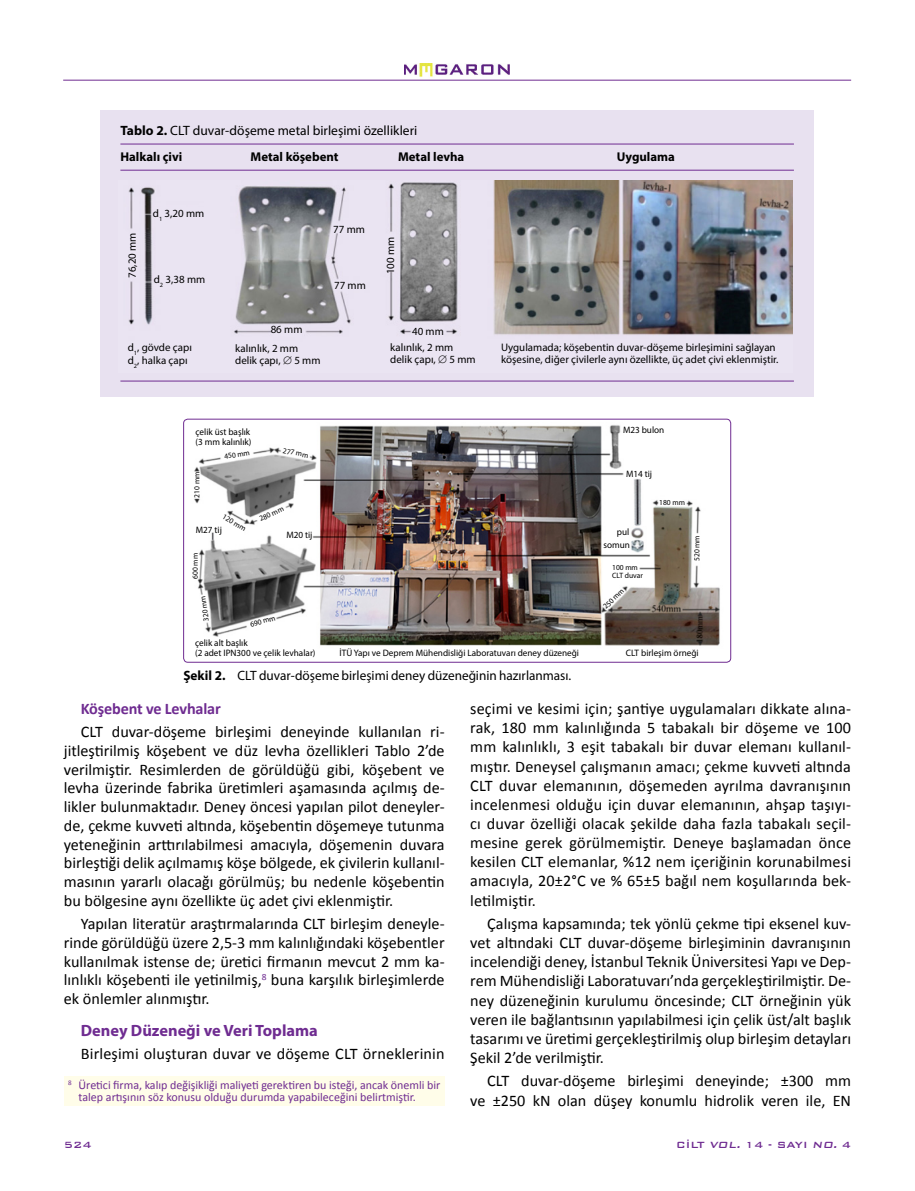
<style>
.page{position:relative;width:915px;height:1191px;background:#fff}
.page>*{position:absolute;margin:0;border:0;box-sizing:border-box;transform-origin:0 0}
.t1{font:700 16.35px "Myriad Pro";color:#6f2c91}
.t2{font:16.2px/19.2px "Calibri";color:#000;text-align:justify}
.t3{font:700 16.2px "Calibri";letter-spacing:-.01em;color:#6f2c91}
.t4{font:13.5px "Myriad Pro";color:#000}
.t5{font:700 12.75px "Myriad Pro";color:#000}
.t6{font:12px/12.5px "Calibri";color:#6f2c91}
.t7{font:500 12px "Bank Gothic BT";color:#6f2c91}
.t8{font:10.95px/12.1px "Myriad Pro";color:#000}
.t9{font:9.3px/10.5px "Myriad Pro";color:#000}
.t10{font:7.65px/8.6px "Myriad Pro";color:#000}
.s1{font-weight:700}
.s2{font-style:italic}
</style>
<div class="page">
<div style="left:100px;top:110px;width:713px;height:286px;background:#e8e1f0"></div>
<img style="left:128px;top:181px;width:664px;height:154px">
<img style="left:404px;top:64px;width:105px;height:16px">
<hr style="left:63px;top:80px;width:787px;height:1px;background:#6f2c91">
<hr style="left:120px;top:170px;width:673px;height:1px;background:#6f2c91">
<hr style="left:120px;top:381px;width:673px;height:1px;background:#6f2c91">
<hr style="left:120px;top:144px;width:673px;height:1px;background:#6f2c91">
<div style="left:64px;top:1075px;width:380px;height:30px;background:#fffde9"></div>
<img style="left:194px;top:425px;width:526px;height:221px">
<div style="left:183px;top:419px;width:547px;height:243px;border:1px solid #6f2c91;border-radius:4px"></div>
<p class="t4" style="left:120px;top:123px;width:298px"><span class="s1">Tablo 2.</span> CLT duvar-döşeme metal birleşimi özellikleri</p>
<p class="t5" style="left:120px;top:148px;width:63px">Halkalı çivi</p>
<p class="t5" style="left:250px;top:148px;width:89px">Metal köşebent</p>
<p class="t5" style="left:398px;top:148px;width:68px">Metal levha</p>
<p class="t5" style="left:616px;top:148px;width:59px">Uygulama</p>
<p class="t8" style="left:126px;top:278px;width:47px;rotate:-90deg">76,20 mm</p>
<p class="t8" style="left:153px;top:207px;width:53px">d<sub>1</sub> 3,20 mm</p>
<p class="t8" style="left:154px;top:273px;width:53px">d<sub>2</sub> 3,38 mm</p>
<p class="t8" style="left:128px;top:341px;width:66px;line-height:12.8px">d<sub>1</sub>, gövde çapı d<sub>2</sub>, halka çapı</p>
<p class="t8" style="left:333px;top:223px;width:33px">77 mm</p>
<p class="t8" style="left:334px;top:279px;width:33px">77 mm</p>
<p class="t8" style="left:384px;top:274px;width:39px;rotate:-90deg">100 mm</p>
<p class="t8" style="left:270px;top:323px;width:33px">86 mm</p>
<p class="t8" style="left:412px;top:325px;width:33px">40 mm</p>
<p class="t8" style="left:235px;top:342px;width:87px">kalınlık, 2 mm delik çapı, ∅ 5 mm</p>
<p class="t8" style="left:390px;top:341px;width:87px">kalınlık, 2 mm delik çapı, ∅ 5 mm</p>
<p class="t8" style="left:501px;top:341px;width:279px">Uygulamada; köşebentin duvar-döşeme birleşimini sağlayan köşesine, diğer çivilerle aynı özellikte, üç adet çivi eklenmiştir.</p>
<p class="t9" style="left:195px;top:426px;width:57px">çelik üst başlık (3 mm kalınlık)</p>
<p class="t9" style="left:622px;top:424px;width:43px">M23 bulon</p>
<p class="t9" style="left:625px;top:468px;width:28px">M14 tij</p>
<p class="t10" style="left:284px;top:446px;width:27px;rotate:11deg">277 mm</p>
<p class="t10" style="left:223px;top:452px;width:27px;rotate:-9deg">450 mm</p>
<p class="t10" style="left:192px;top:497px;width:27px;rotate:-90deg">210 mm</p>
<p class="t10" style="left:225px;top:512px;width:27px;rotate:31deg">120 mm</p>
<p class="t9" style="left:196px;top:524px;width:28px">M27 tij</p>
<p class="t10" style="left:191px;top:579px;width:27px;rotate:-90deg">600 mm</p>
<p class="t10" style="left:258px;top:515px;width:27px;rotate:-24deg">280 mm</p>
<p class="t9" style="left:286px;top:529px;width:28px">M20 tij</p>
<p class="t10" style="left:202px;top:622px;width:27px;rotate:-98deg">320 mm</p>
<p class="t10" style="left:249px;top:620px;width:27px;rotate:-16deg">690 mm</p>
<p class="t9" style="left:616px;top:526px;width:14px">pul</p>
<p class="t9" style="left:603px;top:539px;width:28px">somun</p>
<p class="t10" style="left:612px;top:563px;width:32px">100 mm<br>CLT duvar</p>
<p class="t10" style="left:601px;top:604px;width:27px;rotate:-45deg">250 mm</p>
<p class="t10" style="left:659px;top:498px;width:27px">180 mm</p>
<p class="t10" style="left:692px;top:561px;width:27px;rotate:-90deg">520 mm</p>
<p class="t9" style="left:195px;top:637px;width:122px">çelik alt başlık<br>(2 adet IPN300 ve çelik levhalar)</p>
<p class="t9" style="left:339px;top:647px;width:241px">İTÜ Yapı ve Deprem Mühendisliği Laboratuvarı deney düzeneği</p>
<p class="t9" style="left:625px;top:647px;width:74px">CLT birleşim örneği</p>
<p class="t4" style="left:183px;top:667px;width:389px"><span class="s1">Şekil 2.</span> CLT duvar-döşeme birleşimi deney düzeneğinin hazırlanması.</p>
<p class="t3" style="left:81px;top:698px;width:141px">Köşebent ve Levhalar</p>
<p class="t2" style="left:64px;top:721px;width:382px;line-height:18.8px;text-indent:17px">CLT duvar-döşeme birleşimi deneyinde kullanılan ri&shy;jitleştirilmiş köşebent ve düz levha özellikleri Tablo 2’de verilmiştir. Resimlerden de görüldüğü gibi, köşebent ve levha üzerinde fabrika üretimleri aşamasında açılmış de&shy;likler bulunmaktadır. Deney öncesi yapılan pilot deneyler&shy;de, çekme kuvveti altında, köşebentin döşemeye tutunma yeteneğinin arttırılabilmesi amacıyla, döşemenin duvara birleştiği delik açılmamış köşe bölgede, ek çivilerin kullanıl&shy;masının yararlı olacağı görülmüş; bu nedenle köşebentin bu bölgesine aynı özellikte üç adet çivi eklenmiştir.</p>
<p class="t2" style="left:64px;top:913px;width:382px;line-height:18.8px;text-indent:17px">Yapılan literatür araştırmalarında CLT birleşim deneyle&shy;rinde görüldüğü üzere 2,5-3 mm kalınlığındaki köşebentler kullanılmak istense de; üretici firmanın mevcut 2 mm ka&shy;lınlıklı köşebenti ile yetinilmiş,<sup>8</sup> buna karşılık birleşimlerde ek önlemler alınmıştır.</p>
<p class="t1" style="left:81px;top:1020px;width:238px">Deney Düzeneği ve Veri Toplama</p>
<p class="t2" style="left:81px;top:1043px;width:365px">Birleşimi oluşturan duvar ve döşeme CLT örneklerinin</p>
<p class="t6" style="left:79px;top:1078px;width:363px;text-indent:-11px"><sup>8</sup> Üretici firma, kalıp değişikliği maliyeti gerektiren bu isteği, ancak önemli bir talep artışının söz konusu olduğu durumda yapabileceğini belirtmiştir.</p>
<p class="t2" style="left:470px;top:698px;width:382px">seçimi ve kesimi için; şantiye uygulamaları dikkate alına&shy;rak, 180 mm kalınlığında 5 tabakalı bir döşeme ve 100 mm kalınlıklı, 3 eşit tabakalı bir duvar elemanı kullanıl&shy;mıştır. Deneysel çalışmanın amacı; çekme kuvveti altında CLT duvar elemanının, döşemeden ayrılma davranışının incelenmesi olduğu için duvar elemanının, ahşap taşıyı&shy;cı duvar özelliği olacak şekilde daha fazla tabakalı seçil&shy;mesine gerek görülmemiştir. Deneye başlamadan önce kesilen CLT elemanlar, %12 nem içeriğinin korunabilmesi amacıyla, 20±2°C ve % 65±5 bağıl nem koşullarında bek&shy;letilmiştir.</p>
<p class="t2" style="left:470px;top:913px;width:382px;text-indent:17px">Çalışma kapsamında; tek yönlü çekme tipi eksenel kuv&shy;vet altındaki CLT duvar-döşeme birleşiminin davranışının incelendiği deney, İstanbul Teknik Üniversitesi Yapı ve Dep&shy;rem Mühendisliği Laboratuvarı’nda gerçekleştirilmiştir. De&shy;ney düzeneğinin kurulumu öncesinde; CLT örneğinin yük veren ile bağlantısının yapılabilmesi için çelik üst/alt başlık tasarımı ve üretimi gerçekleştirilmiş olup birleşim detayları Şekil 2’de verilmiştir.</p>
<p class="t2" style="left:470px;top:1070px;width:382px;text-align:right">CLT duvar-döşeme birleşimi deneyinde; ±300 mm ve ±250 kN olan düşey konumlu hidrolik veren ile, EN</p>
<p class="t7" style="left:64px;top:1138px;width:29px">524</p>
<p class="t7" style="left:676px;top:1138px;width:176px">CİLT <span class="s2">VOL.</span> 14 - SAYI <span class="s2">NO.</span> 4</p>
</div>
